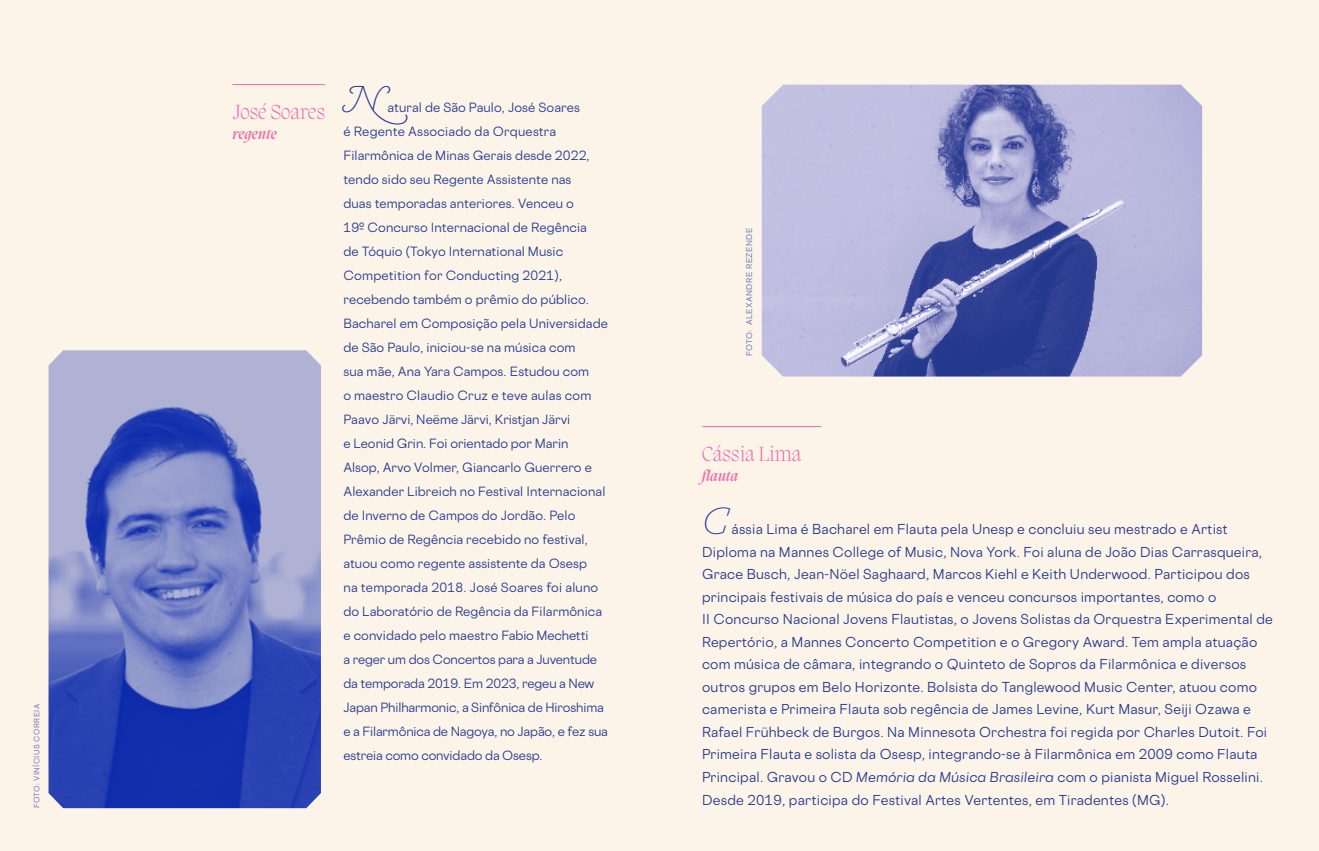
<style>
.page{position:relative;width:1319px;height:851px;background:#fff}
.page>*{position:absolute;margin:0;border:0;box-sizing:border-box;transform-origin:0 0}
.t1{font:italic 39px "Marian Text 1554";color:#22398e}
.t2{font:200 21px "Migra";color:#ed6ea7}
.t3{font:italic 600 15px "Migra";letter-spacing:.03em;color:#ed6ea7}
.t4{font:12.9px/22.5px "Cosmica";letter-spacing:.02em;color:#22398e}
.t5{font:12px/24px "Cosmica";letter-spacing:.01em;color:#22398e}
.t6{font:500 7.5px "Cosmica";letter-spacing:.06em;color:#797cbb}
.t7{font:500 7.05px "Cosmica";letter-spacing:.06em;color:#797cbb}
.s1{font-style:italic}
</style>
<div class="page">
<div style="left:0;top:0;width:680px;height:850px;background:#fdf4e9"></div>
<div style="left:638px;top:0;width:680px;height:850px;background:#fdf4e9"></div>
<hr style="left:702px;top:426px;width:119px;height:1px;background:#ed6ea7">
<img style="left:48px;top:350px;width:273px;height:458px">
<hr style="left:232px;top:84px;width:93px;height:1px;background:#ed6ea7">
<img style="left:761px;top:85px;width:440px;height:291px">
<p class="t7" style="left:32px;top:808px;width:106px;rotate:-90deg">FOTO: VINÍCIUS CORREIA</p>
<h2 class="t2" style="left:232px;top:97px;width:178px">José Soares <sup>N</sup></h2>
<p class="t5" style="left:343px;top:95px;width:266px;text-indent:44px">atural de São Paulo, José Soares<br>é Regente Associado da Orquestra Filarmônica de Minas Gerais desde 2022, tendo sido seu Regente Assistente nas<br>duas temporadas anteriores. Venceu o<br>19º Concurso Internacional de Regência<br>de Tóquio (Tokyo International Music Competition for Conducting 2021), recebendo também o prêmio do público.<br>Bacharel em Composição pela Universidade de São Paulo, iniciou-se na música com<br>sua mãe, Ana Yara Campos. Estudou com<br>o maestro Claudio Cruz e teve aulas com Paavo Järvi, Neëme Järvi, Kristjan Järvi<br>e Leonid Grin. Foi orientado por Marin<br>Alsop, Arvo Volmer, Giancarlo Guerrero e Alexander Libreich no Festival Internacional de Inverno de Campos do Jordão. Pelo Prêmio de Regência recebido no festival, atuou como regente assistente da Osesp<br>na temporada 2018. José Soares foi aluno do Laboratório de Regência da Filarmônica e convidado pelo maestro Fabio Mechetti<br>a reger um dos Concertos para a Juventude da temporada 2019. Em 2023, regeu a New Japan Philharmonic, a Sinfônica de Hiroshima e a Filarmônica de Nagoya, no Japão, e fez sua estreia como convidado da Osesp.</p>
<p class="t3" style="left:232px;top:123px;width:46px">regente</p>
<p class="t6" style="left:744px;top:356px;width:130px;rotate:-90deg">FOTO: ALEXANDRE REZENDE</p>
<h2 class="t2" style="left:702px;top:438px;width:101px">Cássia Lima</h2>
<p class="t3" style="left:702px;top:465px;width:38px">flauta</p>
<h1 class="t1" style="left:702px;top:496px;width:28px">C</h1>
<p class="t4" style="left:702px;top:518px;width:572px;text-indent:29px">ássia Lima é Bacharel em Flauta pela Unesp e concluiu seu mestrado e Artist Diploma na Mannes College of Music, Nova York. Foi aluna de João Dias Carrasqueira, Grace Busch, Jean-Nöel Saghaard, Marcos Kiehl e Keith Underwood. Participou dos principais festivais de música do país e venceu concursos importantes, como o<br>II Concurso Nacional Jovens Flautistas, o Jovens Solistas da Orquestra Experimental de Repertório, a Mannes Concerto Competition e o Gregory Award. Tem ampla atuação com música de câmara, integrando o Quinteto de Sopros da Filarmônica e diversos outros grupos em Belo Horizonte. Bolsista do Tanglewood Music Center, atuou como camerista e Primeira Flauta sob regência de James Levine, Kurt Masur, Seiji Ozawa e Rafael Frühbeck de Burgos. Na Minnesota Orchestra foi regida por Charles Dutoit. Foi Primeira Flauta e solista da Osesp, integrando-se à Filarmônica em 2009 como Flauta Principal. Gravou o CD <span class="s1">Memória da Música Brasileira</span> com o pianista Miguel Rosselini.<br>Desde 2019, participa do Festival Artes Vertentes, em Tiradentes (MG).</p>
</div>
